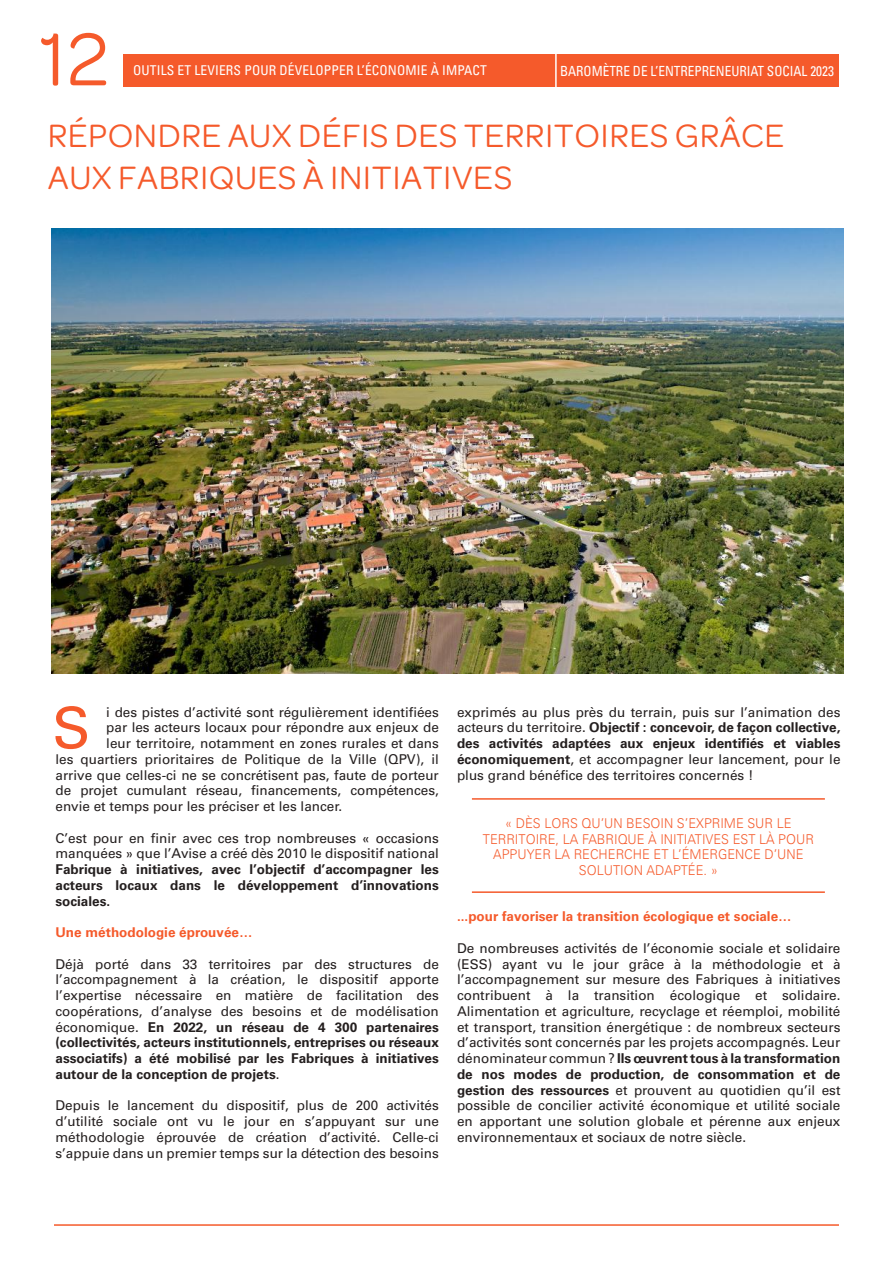
<style>
.page{position:relative;width:893px;height:1263px;background:#fff}
.page>*{position:absolute;margin:0;border:0;box-sizing:border-box;transform-origin:0 0}
.t1{font:79.5px "Omnes";color:#f55a2b}
.t2{font:57.15px "Univers LT 55 Rm";color:#f55a2b}
.t3{font:34.5px/41.4px "Omnes";letter-spacing:.015em;color:#f55a2b}
.t4{font:13.95px "Univers LT 57 Cn";color:#fff;scale:.95 1}
.t5{font:13.5px/15.8px "Univers LT 55 Rm";color:#241f1f;text-align:justify}
.t6{font:13.5px/15.8px "Univers LT 65 Bd";color:#241f1f;text-align:justify}
.t7{font:13.5px/15.6px "Univers LT 45 Lt";color:#f55a2b;text-align:center;scale:.95 1}
.t8{font:13.5px "Univers LT 65 Bd";color:#f55a2b}
.t9{font:13.5px "Univers LT 57 Cn";letter-spacing:.01em;color:#fff}
.s1{font-family:"Univers LT 55 Rm"}
.s2{font-family:"Univers LT 65 Bd"}
</style>
<div class="page">
<div style="left:123px;top:54px;width:716px;height:32px;background:#f55a2b"></div>
<hr style="left:555px;top:51px;width:2px;height:38px;background:#fff">
<hr style="left:54px;top:1224px;width:785px;height:2px;background:#f55a2b">
<img style="left:51px;top:228px;width:793px;height:446px">
<hr style="left:472px;top:798px;width:353px;height:2px;background:#f55a2b">
<hr style="left:472px;top:891px;width:353px;height:2px;background:#f55a2b">
<h1 class="t1" style="left:39px;top:15px;width:70px">12</h1>
<p class="t9" style="left:133px;top:62px;width:355px">OUTILS ET LEVIERS POUR DÉVELOPPER L’ÉCONOMIE À IMPACT</p>
<p class="t4" style="left:560px;top:62px;width:290px">BAROMÈTRE DE L’ENTREPRENEURIAT SOCIAL 2023</p>
<h3 class="t3" style="left:48px;top:115px;width:738px">RÉPONDRE AUX DÉFIS DES TERRITOIRES GRÂCE<br>AUX FABRIQUES À INITIATIVES</h3>
<h2 class="t2" style="left:52px;top:694px;width:40px">S</h2>
<p class="t5" style="left:106px;top:704px;width:334px">i des pistes d’activité sont régulièrement identifiées</p>
<p class="t5" style="left:106px;top:720px;width:334px">par les acteurs locaux pour répondre aux enjeux de</p>
<p class="t5" style="left:106px;top:735px;width:334px">leur territoire, notamment en zones rurales et dans</p>
<p class="t5" style="left:55px;top:751px;width:385px">les quartiers prioritaires de Politique de la Ville (QPV), il</p>
<p class="t5" style="left:55px;top:767px;width:385px">arrive que celles-ci ne se concrétisent pas, faute de porteur</p>
<p class="t5" style="left:55px;top:783px;width:385px">de projet cumulant réseau, financements, compétences,</p>
<p class="t5" style="left:55px;top:798px;width:288px">envie et temps pour les préciser et les lancer.</p>
<p class="t5" style="left:55px;top:830px;width:385px">C’est pour en finir avec ces trop nombreuses « occasions manquées » que l’Avise a créé dès 2010 le dispositif national</p>
<p class="t6" style="left:55px;top:861px;width:385px">Fabrique à initiatives, avec l’objectif d’accompagner les acteurs locaux dans le développement d’innovations sociales.</p>
<p class="t8" style="left:55px;top:924px;width:199px">Une méthodologie éprouvée…</p>
<p class="t5" style="left:55px;top:956px;width:385px">Déjà porté dans 33 territoires par des structures de l’accompagnement à la création, le dispositif apporte l’expertise nécessaire en matière de facilitation des coopérations, d’analyse des besoins et de modélisation</p>
<p class="t6" style="left:55px;top:1019px;width:385px"><span class="s1">économique.</span> En 2022, un réseau de 4 300 partenaires (collectivités, acteurs institutionnels, entreprises ou réseaux associatifs) a été mobilisé par les Fabriques à initiatives autour de la conception de projets<span class="s1">.</span></p>
<p class="t5" style="left:55px;top:1098px;width:385px">Depuis le lancement du dispositif, plus de 200 activités d’utilité sociale ont vu le jour en s’appuyant sur une méthodologie éprouvée de création d’activité. Celle-ci s’appuie dans un premier temps sur la détection des besoins</p>
<p class="t5" style="left:457px;top:704px;width:385px">exprimés au plus près du terrain, puis sur l’animation des</p>
<p class="t6" style="left:457px;top:720px;width:385px"><span class="s1">acteurs du territoire.</span> Objectif : concevoir, de façon collective, des activités adaptées aux enjeux identifiés et viables</p>
<p class="t5" style="left:457px;top:751px;width:385px"><span class="s2">économiquement</span>, et accompagner leur lancement, pour le plus grand bénéfice des territoires concernés !</p>
<p class="t7" style="left:483px;top:815px;width:350px">« DÈS LORS QU’UN BESOIN S’EXPRIME SUR LE TERRITOIRE, LA FABRIQUE À INITIATIVES EST LÀ POUR APPUYER LA RECHERCHE ET L’ÉMERGENCE D’UNE SOLUTION ADAPTÉE. »</p>
<p class="t8" style="left:457px;top:909px;width:336px">...pour favoriser la transition écologique et sociale…</p>
<p class="t5" style="left:457px;top:940px;width:385px">De nombreuses activités de l’économie sociale et solidaire (ESS) ayant vu le jour grâce à la méthodologie et à l’accompagnement sur mesure des Fabriques à initiatives contribuent à la transition écologique et solidaire.<br>Alimentation et agriculture, recyclage et réemploi, mobilité et transport, transition énergétique : de nombreux secteurs d’activités sont concernés par les projets accompagnés. Leur</p>
<p class="t6" style="left:457px;top:1050px;width:385px"><span class="s1">dénominateur commun ?</span> Ils œuvrent tous à la transformation de nos modes de production, de consommation et de</p>
<p class="t5" style="left:457px;top:1082px;width:385px"><span class="s2">gestion des ressources</span> et prouvent au quotidien qu’il est possible de concilier activité économique et utilité sociale en apportant une solution globale et pérenne aux enjeux environnementaux et sociaux de notre siècle.</p>
</div>
